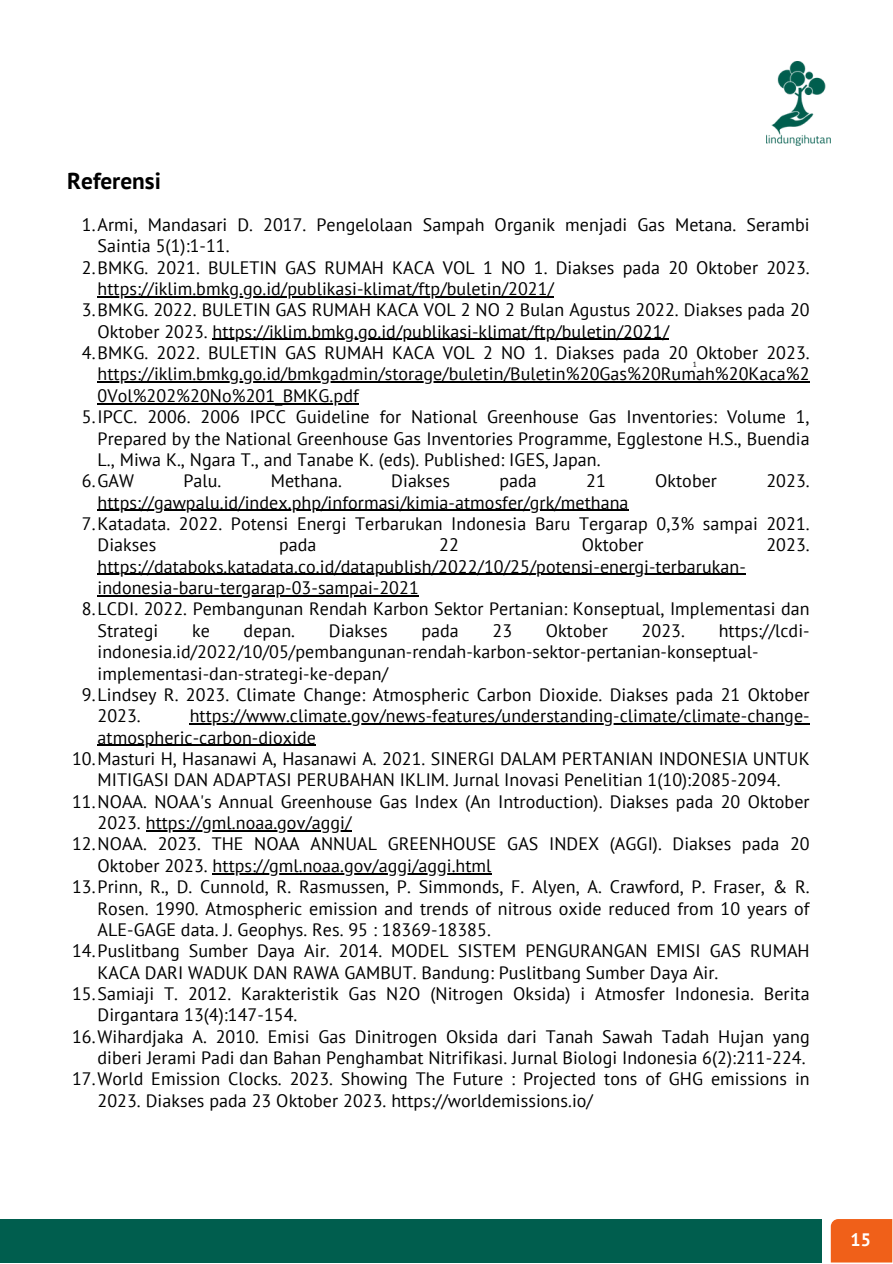
<style>
.page{position:relative;width:893px;height:1264px;background:#fff}
.page>*{position:absolute;margin:0;border:0;box-sizing:border-box;transform-origin:0 0}
.t1{font:700 23.25px "PT Sans";color:#000}
.t2{font:18px/21.3px "PT Sans";letter-spacing:.005em;color:#000}
.t3{font:700 18px "PT Sans";color:#fff}
.t4{font:7.5px "PT Sans";color:#000}
</style>
<div class="page">
<div style="left:0;top:1218px;width:821px;height:44px;background:#005e4e"></div>
<div style="left:830px;top:1219px;width:62px;height:43px;background:#f06019"></div>
<img style="left:766px;top:61px;width:64px;height:85px">
<hr style="left:97px;top:296px;width:457px;height:1px;background:#000">
<hr style="left:213px;top:339px;width:456px;height:1px;background:#000">
<hr style="left:97px;top:381px;width:712px;height:2px;background:#000">
<hr style="left:97px;top:403px;width:262px;height:1px;background:#000">
<hr style="left:97px;top:510px;width:531px;height:1px;background:#000">
<hr style="left:97px;top:574px;width:648px;height:1px;background:#000">
<hr style="left:97px;top:595px;width:322px;height:1px;background:#000">
<hr style="left:190px;top:723px;width:619px;height:1px;background:#000">
<hr style="left:97px;top:744px;width:219px;height:2px;background:#000">
<hr style="left:146px;top:830px;width:205px;height:1px;background:#000">
<hr style="left:213px;top:873px;width:278px;height:1px;background:#000">
<p class="t1" style="left:67px;top:165px;width:95px">Referensi</p>
<p class="t2" style="left:97px;top:213px;width:713px;text-indent:-16px">1.Armi, Mandasari D. 2017. Pengelolaan Sampah Organik menjadi Gas Metana. Serambi<br>Saintia 5(1):1-11.</p>
<p class="t2" style="left:97px;top:256px;width:713px;text-indent:-16px">2.BMKG. 2021. BULETIN GAS RUMAH KACA VOL 1 NO 1. Diakses pada 20 Oktober 2023. https://iklim.bmkg.go.id/publikasi-klimat/ftp/buletin/2021/</p>
<p class="t2" style="left:97px;top:299px;width:713px;text-indent:-16px">3.BMKG. 2022. BULETIN GAS RUMAH KACA VOL 2 NO 2 Bulan Agustus 2022. Diakses pada 20<br>Oktober 2023. https://iklim.bmkg.go.id/publikasi-klimat/ftp/buletin/2021/</p>
<p class="t2" style="left:97px;top:342px;width:713px;text-align:justify;text-indent:-16px">4.BMKG. 2022. BULETIN GAS RUMAH KACA VOL 2 NO 1. Diakses pada 20 Oktober 2023. https://iklim.bmkg.go.id/bmkgadmin/storage/buletin/Buletin%20Gas%20Rumah%20Kaca%2<br>0Vol%202%20No%201_BMKG.pdf</p>
<p class="t2" style="left:97px;top:406px;width:713px;text-align:justify;text-indent:-16px">5.IPCC. 2006. 2006 IPCC Guideline for National Greenhouse Gas Inventories: Volume 1, Prepared by the National Greenhouse Gas Inventories Programme, Egglestone H.S., Buendia L., Miwa K., Ngara T., and Tanabe K. (eds). Published: IGES, Japan.</p>
<p class="t2" style="left:82px;top:470px;width:54px">6.GAW</p>
<p class="t2" style="left:183px;top:470px;width:39px">Palu.</p>
<p class="t2" style="left:271px;top:470px;width:73px">Methana.</p>
<p class="t2" style="left:391px;top:470px;width:60px">Diakses</p>
<p class="t2" style="left:499px;top:470px;width:39px">pada</p>
<p class="t2" style="left:586px;top:470px;width:21px">21</p>
<p class="t2" style="left:655px;top:470px;width:63px">Oktober</p>
<p class="t2" style="left:766px;top:470px;width:45px">2023.</p>
<p class="t2" style="left:97px;top:491px;width:532px">https://gawpalu.id/index.php/informasi/kimia-atmosfer/grk/methana</p>
<p class="t2" style="left:97px;top:512px;width:713px;text-indent:-16px">7.Katadata. 2022. Potensi Energi Terbarukan Indonesia Baru Tergarap 0,3% sampai 2021.<br>Diakses</p>
<p class="t4" style="left:693px;top:360px;width:6px">1</p>
<p class="t2" style="left:279px;top:534px;width:39px">pada</p>
<p class="t2" style="left:439px;top:534px;width:21px">22</p>
<p class="t2" style="left:581px;top:534px;width:63px">Oktober</p>
<p class="t2" style="left:766px;top:534px;width:45px">2023.</p>
<p class="t2" style="left:97px;top:555px;width:649px">https://databoks.katadata.co.id/datapublish/2022/10/25/potensi-energi-terbarukan&shy;indonesia-baru-tergarap-03-sampai-2021</p>
<p class="t2" style="left:97px;top:598px;width:713px;text-indent:-16px">8.LCDI. 2022. Pembangunan Rendah Karbon Sektor Pertanian: Konseptual, Implementasi dan<br>Strategi</p>
<p class="t2" style="left:97px;top:619px;width:713px;text-indent:621px">https://lcdi&shy;indonesia.id/2022/10/05/pembangunan-rendah-karbon-sektor-pertanian-konseptual&shy;implementasi-dan-strategi-ke-depan/</p>
<p class="t2" style="left:97px;top:683px;width:713px;text-indent:-16px">9.Lindsey R. 2023. Climate Change: Atmospheric Carbon Dioxide. Diakses pada 21 Oktober<br>2023.</p>
<p class="t2" style="left:192px;top:619px;width:19px">ke</p>
<p class="t2" style="left:244px;top:619px;width:53px">depan.</p>
<p class="t2" style="left:329px;top:619px;width:60px">Diakses</p>
<p class="t2" style="left:421px;top:619px;width:39px">pada</p>
<p class="t2" style="left:492px;top:619px;width:21px">23</p>
<p class="t2" style="left:546px;top:619px;width:63px">Oktober</p>
<p class="t2" style="left:641px;top:619px;width:45px">2023.</p>
<p class="t2" style="left:97px;top:705px;width:713px;text-indent:92px">https://www.climate.gov/news-features/understanding-climate/climate-change&shy;atmospheric-carbon-dioxide</p>
<p class="t2" style="left:72px;top:747px;width:739px;text-align:center">10.Masturi H, Hasanawi A, Hasanawi A. 2021. SINERGI DALAM PERTANIAN INDONESIA UNTUK<br>MITIGASI DAN ADAPTASI PERUBAHAN IKLIM. Jurnal Inovasi Penelitian 1(10):2085-2094.</p>
<p class="t2" style="left:97px;top:790px;width:713px;text-indent:-25px">11.NOAA. NOAA's Annual Greenhouse Gas Index (An Introduction). Diakses pada 20 Oktober<br>2023. https://gml.noaa.gov/aggi/</p>
<p class="t2" style="left:97px;top:833px;width:713px;text-indent:-25px">12.NOAA. 2023. THE NOAA ANNUAL GREENHOUSE GAS INDEX (AGGI). Diakses pada 20<br>Oktober 2023. https://gml.noaa.gov/aggi/aggi.html</p>
<p class="t2" style="left:97px;top:875px;width:713px;text-align:justify;text-indent:-25px">13.Prinn, R., D. Cunnold, R. Rasmussen, P. Simmonds, F. Alyen, A. Crawford, P. Fraser, &amp; R.<br>Rosen. 1990. Atmospheric emission and trends of nitrous oxide reduced from 10 years of ALE-GAGE data. J. Geophys. Res. 95 : 18369-18385.</p>
<p class="t2" style="left:97px;top:939px;width:713px;text-indent:-25px">14.Puslitbang Sumber Daya Air. 2014. MODEL SISTEM PENGURANGAN EMISI GAS RUMAH<br>KACA DARI WADUK DAN RAWA GAMBUT. Bandung: Puslitbang Sumber Daya Air.</p>
<p class="t2" style="left:97px;top:982px;width:713px;text-indent:-25px">15.Samiaji T. 2012. Karakteristik Gas N2O (Nitrogen Oksida) i Atmosfer Indonesia. Berita<br>Dirgantara 13(4):147-154.</p>
<p class="t2" style="left:72px;top:1025px;width:739px;text-align:right">16.Wihardjaka A. 2010. Emisi Gas Dinitrogen Oksida dari Tanah Sawah Tadah Hujan yang diberi Jerami Padi dan Bahan Penghambat Nitrifikasi. Jurnal Biologi Indonesia 6(2):211-224.</p>
<p class="t2" style="left:97px;top:1068px;width:713px;text-indent:-25px">17.World Emission Clocks. 2023. Showing The Future : Projected tons of GHG emissions in<br>2023. Diakses pada 23 Oktober 2023. https://worldemissions.io/</p>
<p class="t3" style="left:850px;top:1227px;width:22px">15</p>
</div>
